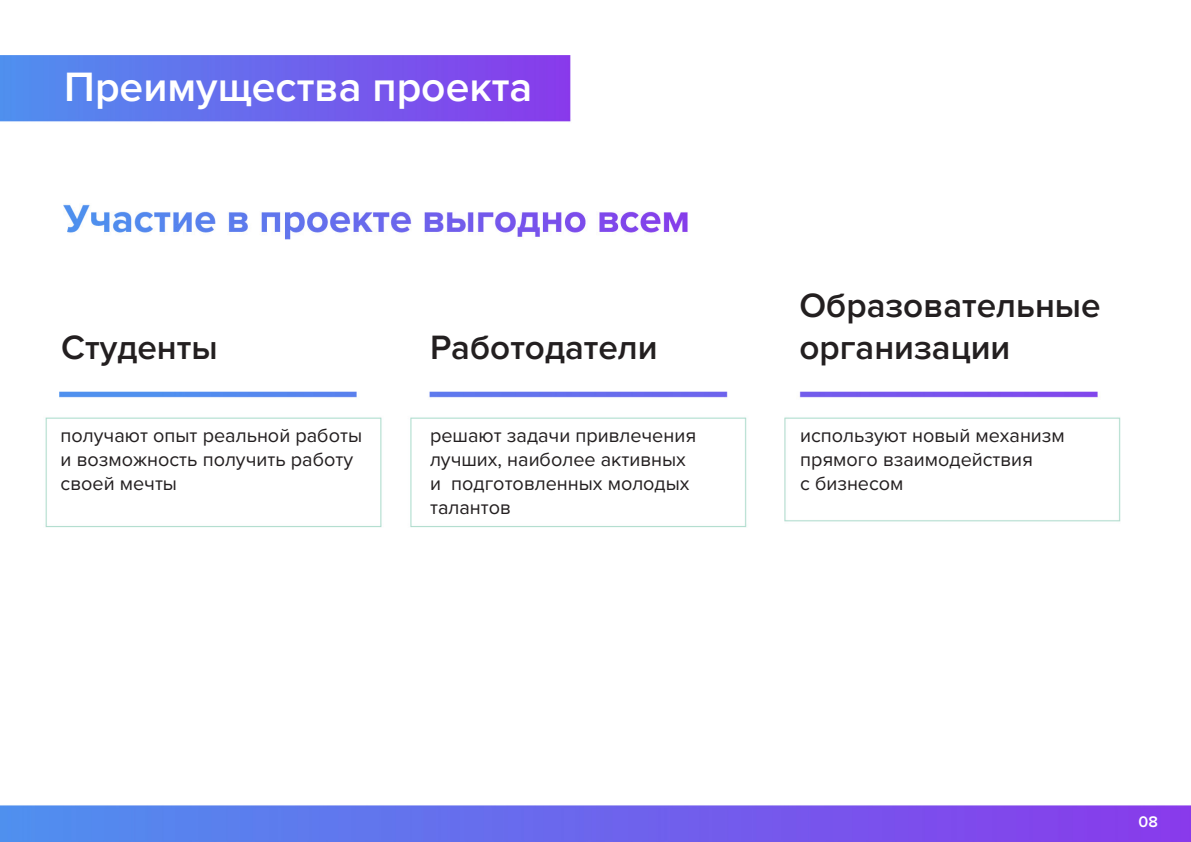
<style>
.page{position:relative;width:1191px;height:842px;background:#fff}
.page>*{position:absolute;margin:0;border:0;box-sizing:border-box;transform-origin:0 0}
.t1{font:600 42.5px "Proxima Nova";color:#fff}
.t2{font:600 35px "Proxima Nova";color:#231f20}
.t3{font:19.8px/23.8px "Proxima Nova";color:#231f20}
.t4{font:600 16px "Proxima Nova";color:#fff}
</style>
<div class="page">
<img style="left:0;top:55px;width:1191px;height:787px">
<h1 class="t1" style="left:64px;top:62px;width:469px">Преимущества проекта</h1>
<h2 class="t2" style="left:799px;top:285px;width:303px">Образовательные</h2>
<h2 class="t2" style="left:61px;top:327px;width:158px">Студенты</h2>
<h2 class="t2" style="left:430px;top:327px;width:229px">Работодатели</h2>
<h2 class="t2" style="left:799px;top:327px;width:212px">организации</h2>
<p class="t3" style="left:61px;top:423px;width:303px">получают опыт реальной работы и возможность получить работу своей мечты</p>
<p class="t3" style="left:430px;top:423px;width:268px">решают задачи привлечения лучших, наиболее активных и подготовленных молодых талантов</p>
<p class="t3" style="left:800px;top:423px;width:266px">используют новый механизм прямого взаимодействия<br>с бизнесом</p>
<p class="t4" style="left:1138px;top:812px;width:21px">08</p>
</div>
